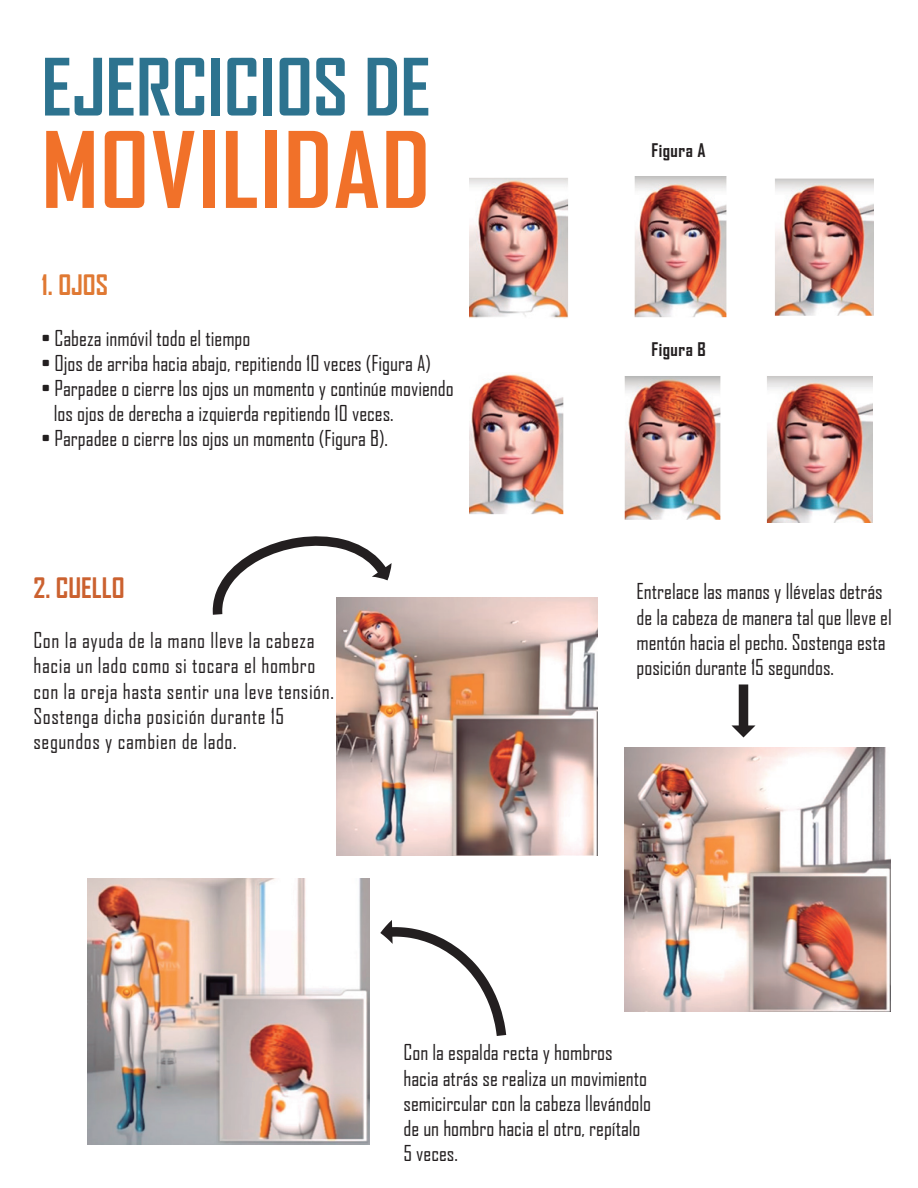
<style>
.page{position:relative;width:918px;height:1188px;background:#fff}
.page>*{position:absolute;margin:0;border:0;box-sizing:border-box;transform-origin:0 0}
.t1{font:700 100.8px "Agency FB";letter-spacing:.015em;color:#f17129}
.t2{font:700 75.6px "Agency FB";color:#2d738f}
.t3{font:700 27px "Agency FB";color:#cb612f}
.t4{font:700 27px "Agency FB";color:#e07933}
.t5{font:21px/25.2px "Agency FB";color:#231f20}
.t6{font:21px/25.2px "Agency FB";letter-spacing:.025em;color:#231f20}
.t7{font:700 18px "Agency FB";letter-spacing:.025em;color:#231f20}
</style>
<div class="page">
<img style="left:469px;top:176px;width:404px;height:142px">
<img style="left:470px;top:374px;width:403px;height:149px">
<img style="left:337px;top:598px;width:260px;height:258px">
<img style="left:624px;top:747px;width:266px;height:265px">
<img style="left:87px;top:879px;width:282px;height:265px">
<svg style="left:213px;top:536px;width:179px;height:79px"></svg>
<svg style="left:731px;top:684px;width:25px;height:53px"></svg>
<svg style="left:380px;top:920px;width:126px;height:116px"></svg>
<h2 class="t2" style="left:42px;top:40px;width:391px">EJERCICIOS DE</h2>
<h1 class="t1" style="left:42px;top:107px;width:390px">MOVILIDAD</h1>
<p class="t4" style="left:42px;top:268px;width:68px">1. OJOS</p>
<p class="t5" style="left:42px;top:325px;width:211px">• Cabeza inmóvil todo el tiempo</p>
<p class="t5" style="left:42px;top:350px;width:391px">• Ojos de arriba hacia abajo, repitiendo 10 veces (Figura A)</p>
<p class="t5" style="left:54px;top:375px;width:401px;text-indent:-12px">• Parpadee o cierre los ojos un momento y continúe moviendo los ojos de derecha a izquierda repitiendo 10 veces.</p>
<p class="t5" style="left:42px;top:426px;width:348px">• Parpadee o cierre los ojos un momento (Figura B).</p>
<p class="t3" style="left:34px;top:571px;width:93px">2. CUELLO</p>
<p class="t6" style="left:34px;top:627px;width:302px">Con la ayuda de la mano lleve la cabeza hacia un lado como si tocara el hombro con la oreja hasta sentir una leve tensión.<br>Sostenga dicha posición durante 15 segundos y cambien de lado.</p>
<p class="t7" style="left:652px;top:140px;width:56px">Figura A</p>
<p class="t7" style="left:652px;top:338px;width:56px">Figura B</p>
<p class="t5" style="left:636px;top:579px;width:257px">Entrelace las manos y llévelas detrás de la cabeza de manera tal que lleve el mentón hacia el pecho. Sostenga esta posición durante 15 segundos.</p>
<p class="t5" style="left:404px;top:1040px;width:249px">Con la espalda recta y hombros hacia atrás se realiza un movimiento semicircular con la cabeza llevándolo de un hombro hacia el otro, repítalo<br>5 veces.</p>
</div>
